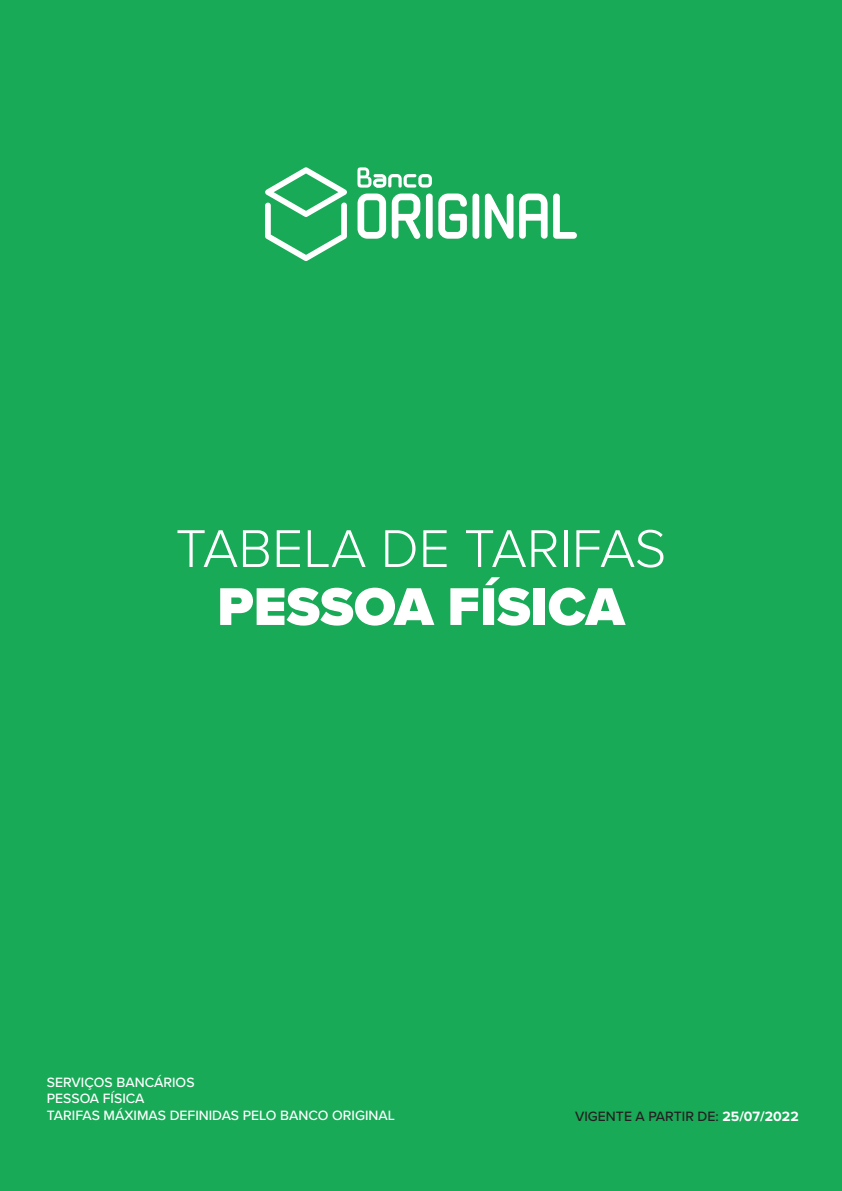
<style>
.page{position:relative;width:842px;height:1191px;background:#18aa57}
.page>*{position:absolute;margin:0;border:0;box-sizing:border-box;transform-origin:0 0}
.t1{font:300 55px "Proxima Nova";color:#fff}
.t2{font:900 55px "Proxima Nova";color:#fff}
.t3{font:500 14px/16.8px "Proxima Nova";color:#fff}
.t4{font:500 14px "Proxima Nova";color:#231f20}
.s1{font-weight:700;color:#fff}
</style>
<div class="page">
<svg style="left:265px;top:167px;width:82px;height:94px"></svg>
<svg style="left:438px;top:193px;width:29px;height:46px"></svg>
<div style="left:426px;top:193px;width:7px;height:46px;background:#b3e3c8;border-radius:3px"></div>
<div style="left:472px;top:194px;width:7px;height:45px;background:#fff;border-radius:3px"></div>
<svg style="left:485px;top:194px;width:28px;height:45px"></svg>
<svg style="left:519px;top:193px;width:58px;height:46px"></svg>
<svg style="left:357px;top:167px;width:75px;height:72px"></svg>
<h1 class="t1" style="left:176px;top:507px;width:492px">TABELA DE TARIFAS</h1>
<h1 class="t2" style="left:217px;top:565px;width:409px">PESSOA FÍSICA</h1>
<p class="t3" style="left:47px;top:1073px;width:350px">SERVIÇOS BANCÁRIOS<br>PESSOA FÍSICA<br>TARIFAS MÁXIMAS DEFINIDAS PELO BANCO ORIGINAL</p>
<p class="t4" style="left:575px;top:1105px;width:225px">VIGENTE A PARTIR DE: <span class="s1">25/07/2022</span></p>
</div>
